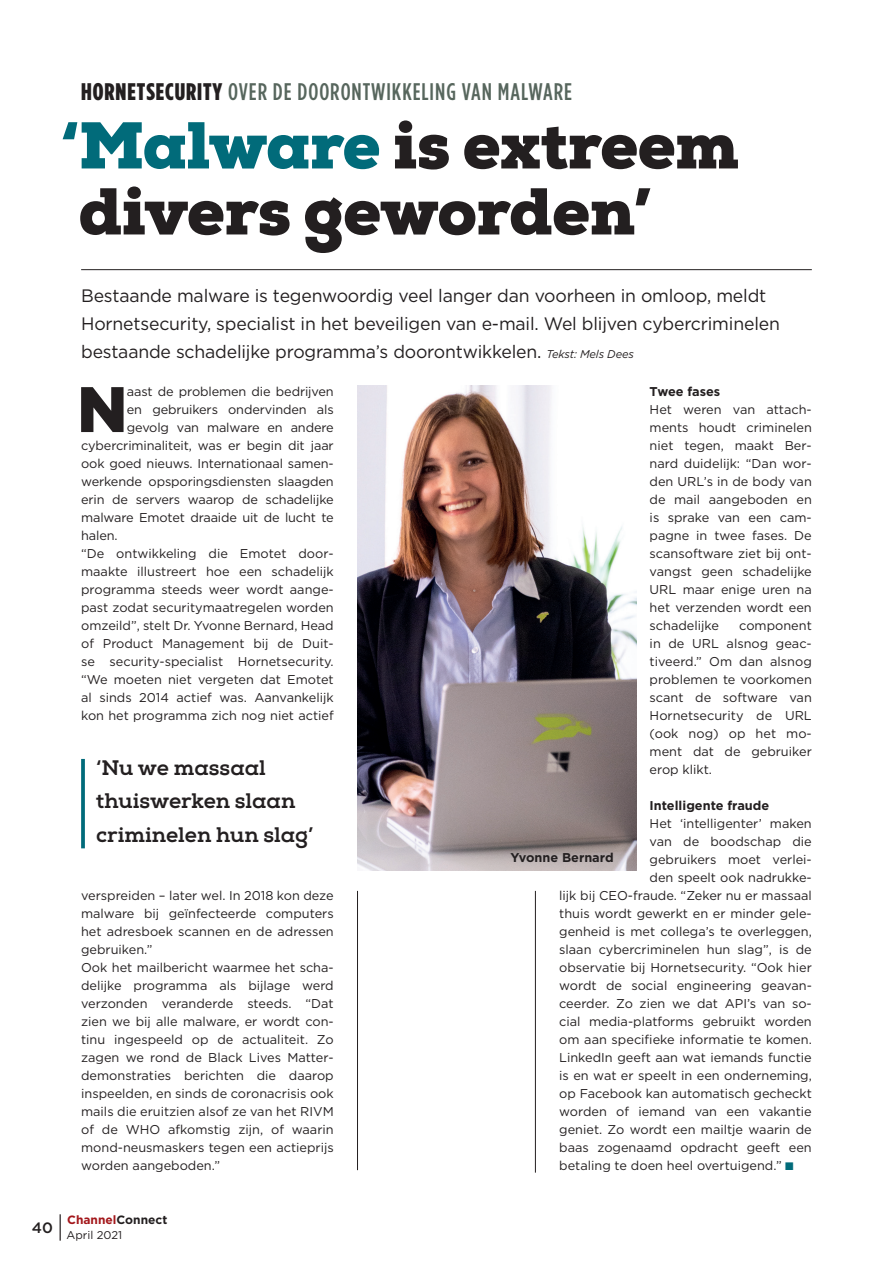
<style>
.page{position:relative;width:893px;height:1263px;background:#fff}
.page>*{position:absolute;margin:0;border:0;box-sizing:border-box;transform-origin:0 0}
.t1{font:900 66px/66px "Nexa Slab";letter-spacing:-.005em;color:#231f20}
.t2{font:900 64.2px "Gotham";color:#231f20}
.t3{font:500 24px "Gotham Condensed";letter-spacing:.04em;color:#57665d}
.t4{font:800 21px/33.6px "Nexa Slab";color:#231f20}
.t5{font:18px/27.6px "Gotham";letter-spacing:-.01em;color:#231f20}
.t6{font:500 15px "Gotham";color:#231f20}
.t7{font:12.75px/18px "Gotham";color:#231f20;text-align:justify}
.t8{font:700 12.75px "Gotham";color:#231f20}
.t9{font:700 12px "Gotham";color:#a3171b}
.t10{font:11.25px "Gotham";color:#231f20}
.s1{font-weight:900;color:#231f20}
.s2{color:#016b7a}
.s3{font-style:italic;font-size:11.25px}
.s4{color:#231f20}
</style>
<div class="page">
<hr style="left:357px;top:891px;width:1px;height:279px;background:#231f20">
<hr style="left:535px;top:891px;width:1px;height:281px;background:#231f20">
<img style="left:358px;top:386px;width:279px;height:484px">
<hr style="left:81px;top:269px;width:731px;height:1px;background:#231f20">
<svg style="left:81px;top:759px;width:4px;height:89px"></svg>
<svg style="left:60px;top:1214px;width:1px;height:27px"></svg>
<h3 class="t3" style="left:81px;top:78px;width:493px"><span class="s1">HORNETSECURITY</span> OVER DE DOORONTWIKKELING VAN MALWARE</h3>
<h1 class="t1" style="left:61px;top:113px;width:679px"><span class="s2">‘Malware</span> is extreem divers geworden’</h1>
<p class="t5" style="left:81px;top:282px;width:700px">Bestaande malware is tegenwoordig veel langer dan voorheen in omloop, meldt<br>Hornetsecurity, specialist in het beveiligen van e-mail. Wel blijven cybercriminelen bestaande schadelijke programma’s doorontwikkelen. <span class="s3">Tekst: Mels Dees</span></p>
<h2 class="t2" style="left:77px;top:365px;width:52px">N</h2>
<p class="t7" style="left:127px;top:382px;width:208px">aast de problemen die bedrijven</p>
<p class="t7" style="left:127px;top:400px;width:208px">en gebruikers ondervinden als</p>
<p class="t7" style="left:127px;top:418px;width:208px">gevolg van malware en andere</p>
<p class="t7" style="left:81px;top:436px;width:254px">cybercriminaliteit, was er begin dit jaar</p>
<p class="t7" style="left:81px;top:454px;width:254px">ook goed nieuws. Internationaal samen-</p>
<p class="t7" style="left:81px;top:472px;width:254px">werkende opsporingsdiensten slaagden</p>
<p class="t7" style="left:81px;top:490px;width:254px">erin de servers waarop de schadelijke</p>
<p class="t7" style="left:81px;top:508px;width:254px">malware Emotet draaide uit de lucht te</p>
<p class="t7" style="left:81px;top:526px;width:38px">halen.</p>
<p class="t7" style="left:81px;top:544px;width:254px">“De ontwikkeling die Emotet door-</p>
<p class="t7" style="left:81px;top:562px;width:254px">maakte illustreert hoe een schadelijk</p>
<p class="t7" style="left:81px;top:580px;width:254px">programma steeds weer wordt aange-</p>
<p class="t7" style="left:81px;top:598px;width:254px">past zodat securitymaatregelen worden</p>
<p class="t7" style="left:81px;top:616px;width:254px">omzeild”, stelt Dr. Yvonne Bernard, Head</p>
<p class="t7" style="left:81px;top:634px;width:254px">of Product Management bij de Duit-</p>
<p class="t7" style="left:81px;top:652px;width:254px">se security-specialist Hornetsecurity.</p>
<p class="t7" style="left:81px;top:670px;width:254px">“We moeten niet vergeten dat Emotet</p>
<p class="t7" style="left:81px;top:688px;width:254px">al sinds 2014 actief was. Aanvankelijk</p>
<p class="t7" style="left:81px;top:706px;width:254px">kon het programma zich nog niet actief</p>
<h3 class="t4" style="left:96px;top:751px;width:219px">‘Nu we massaal thuiswerken slaan criminelen hun slag’</h3>
<p class="t7" style="left:81px;top:886px;width:254px;text-align:left">verspreiden – later wel. In 2018 kon deze malware bij geïnfecteerde computers het adresboek scannen en de adressen gebruiken.”<br>Ook het mailbericht waarmee het scha&shy;delijke programma als bijlage werd verzonden veranderde steeds. “Dat zien we bij alle malware, er wordt con&shy;tinu ingespeeld op de actualiteit. Zo zagen we rond de Black Lives Matter&shy;demonstraties berichten die daarop inspeelden, en sinds de coronacrisis ook mails die eruitzien alsof ze van het RIVM of de WHO afkomstig zijn, of waarin mond-neusmaskers tegen een actieprijs worden aangeboden.”</p>
<p class="t8" style="left:650px;top:383px;width:72px">Twee fases</p>
<p class="t7" style="left:650px;top:400px;width:164px">Het weren van attach&shy;ments houdt criminelen niet tegen, maakt Ber&shy;nard duidelijk: “Dan wor&shy;den URL’s in de body van de mail aangeboden en is sprake van een cam&shy;pagne in twee fases. De scansoftware ziet bij ont&shy;vangst geen schadelijke URL maar enige uren na het verzenden wordt een schadelijke</p>
<p class="t7" style="left:650px;top:616px;width:164px;text-indent:90px">component in de URL alsnog geac&shy;tiveerd.” Om dan alsnog problemen te voorkomen scant de software van Hornetsecurity de URL (ook nog) op het mo&shy;ment dat de gebruiker erop klikt.</p>
<p class="t8" style="left:650px;top:797px;width:121px">Intelligente fraude</p>
<p class="t7" style="left:650px;top:814px;width:164px">Het ‘intelligenter’ maken</p>
<p class="t7" style="left:650px;top:832px;width:164px">van de boodschap die</p>
<p class="t7" style="left:650px;top:850px;width:164px">gebruikers moet verlei-</p>
<p class="t7" style="left:650px;top:868px;width:164px">den speelt ook nadrukke-</p>
<p class="t7" style="left:559px;top:886px;width:254px">lijk bij CEO-fraude. “Zeker nu er massaal</p>
<p class="t7" style="left:559px;top:904px;width:254px">thuis wordt gewerkt en er minder gele-</p>
<p class="t7" style="left:559px;top:922px;width:254px">genheid is met collega’s te overleggen,</p>
<p class="t7" style="left:559px;top:940px;width:254px">slaan cybercriminelen hun slag”, is de</p>
<p class="t7" style="left:559px;top:958px;width:254px">observatie bij Hornetsecurity. “Ook hier</p>
<p class="t7" style="left:559px;top:976px;width:254px">wordt de social engineering geavan-</p>
<p class="t7" style="left:559px;top:994px;width:254px">ceerder. Zo zien we dat API’s van so-</p>
<p class="t7" style="left:559px;top:1012px;width:254px">cial media-platforms gebruikt worden</p>
<p class="t7" style="left:559px;top:1030px;width:254px">om aan specifieke informatie te komen.</p>
<p class="t7" style="left:559px;top:1048px;width:254px">LinkedIn geeft aan wat iemands functie</p>
<p class="t7" style="left:559px;top:1066px;width:254px">is en wat er speelt in een onderneming,</p>
<p class="t7" style="left:559px;top:1084px;width:254px">op Facebook kan automatisch gecheckt</p>
<p class="t7" style="left:559px;top:1102px;width:254px">worden of iemand van een vakantie</p>
<p class="t7" style="left:559px;top:1120px;width:254px">geniet. Zo wordt een mailtje waarin de</p>
<p class="t7" style="left:559px;top:1138px;width:254px">baas zogenaamd opdracht geeft een</p>
<p class="t7" style="left:559px;top:1156px;width:236px">betaling te doen heel overtuigend.” <span class="s2">◾</span></p>
<p class="t8" style="left:510px;top:849px;width:105px">Yvonne Bernard</p>
<p class="t6" style="left:32px;top:1218px;width:23px">40</p>
<p class="t9" style="left:67px;top:1212px;width:102px">Channel<span class="s4">Connect</span></p>
<p class="t10" style="left:67px;top:1227px;width:57px">April 2021</p>
</div>
